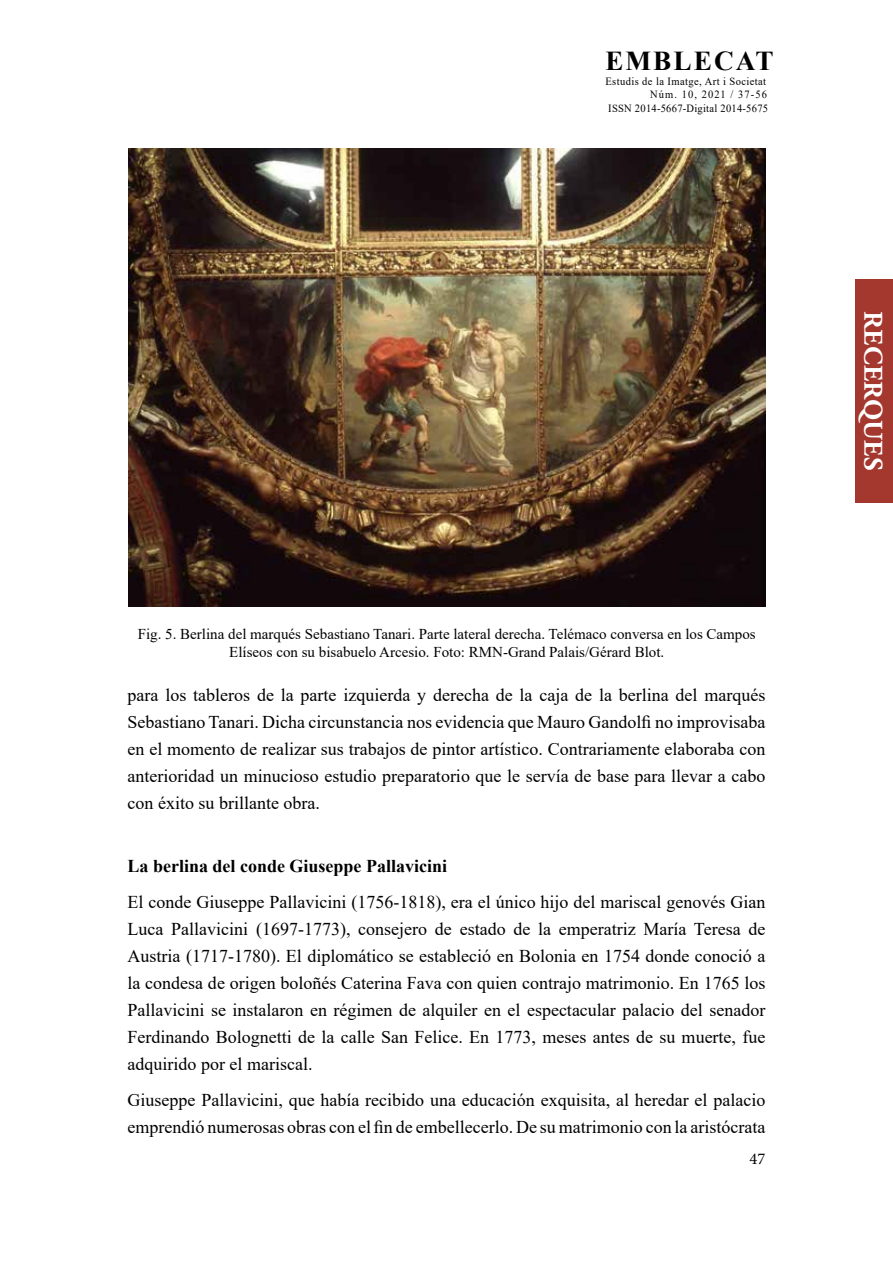
<style>
.page{position:relative;width:893px;height:1263px;background:#fff}
.page>*{position:absolute;margin:0;border:0;box-sizing:border-box;transform-origin:0 0}
.t1{font:700 27.3px "Times New Roman";letter-spacing:.075em;color:#000}
.t2{font:700 27px "Adobe Garamond Pro";letter-spacing:.015em;color:#fff}
.t3{font:18px/27px "Times New Roman";color:#000;text-align:justify}
.t4{font:700 18px "Times New Roman";color:#000}
.t5{font:16.5px "Minion Pro";color:#000}
.t6{font:15px/18px "Times New Roman";color:#000;text-align:center}
.t7{font:10.95px/13.5px "Times New Roman";letter-spacing:.04em;color:#000;text-align:right;scale:.95 1}
</style>
<div class="page">
<div style="left:855px;top:279px;width:38px;height:223px;background:#a4382f"></div>
<img style="left:128px;top:149px;width:637px;height:457px">
<h1 class="t1" style="left:605px;top:41px;width:170px">EMBLECAT</h1>
<p class="t7" style="left:605px;top:74px;width:173px">Estudis de la Imatge, Art i Societat<br>Núm. 10, 2021 / 37-56<br>ISSN 2014-5667-Digital 2014-5675</p>
<p class="t6" style="left:138px;top:624px;width:619px">Fig. 5. Berlina del marqués Sebastiano Tanari. Parte lateral derecha. Telémaco conversa en los Campos<br>Elíseos con su bisabuelo Arcesio. Foto: RMN-Grand Palais/Gérard Blot.</p>
<p class="t3" style="left:128px;top:681px;width:639px">para los tableros de la parte izquierda y derecha de la caja de la berlina del marqués Sebastiano Tanari. Dicha circunstancia nos evidencia que Mauro Gandolfi no improvisaba en el momento de realizar sus trabajos de pintor artístico. Contrariamente elaboraba con anterioridad un minucioso estudio preparatorio que le servía de base para llevar a cabo con éxito su brillante obra.</p>
<p class="t4" style="left:128px;top:853px;width:321px">La berlina del conde Giuseppe Pallavicini</p>
<p class="t3" style="left:128px;top:888px;width:639px">El conde Giuseppe Pallavicini (1756-1818), era el único hijo del mariscal genovés Gian Luca Pallavicini (1697-1773), consejero de estado de la emperatriz María Teresa de Austria (1717-1780). El diplomático se estableció en Bolonia en 1754 donde conoció a la condesa de origen boloñés Caterina Fava con quien contrajo matrimonio. En 1765 los Pallavicini se instalaron en régimen de alquiler en el espectacular palacio del senador Ferdinando Bolognetti de la calle San Felice. En 1773, meses antes de su muerte, fue adquirido por el mariscal.</p>
<p class="t3" style="left:128px;top:1086px;width:639px">Giuseppe Pallavicini, que había recibido una educación exquisita, al heredar el palacio emprendió numerosas obras con el fin de embellecerlo. De su matrimonio con la aristócrata</p>
<p class="t5" style="left:750px;top:1148px;width:17px">47</p>
<h2 class="t2" style="left:889px;top:311px;width:161px;rotate:90deg">RECERQUES</h2>
</div>
